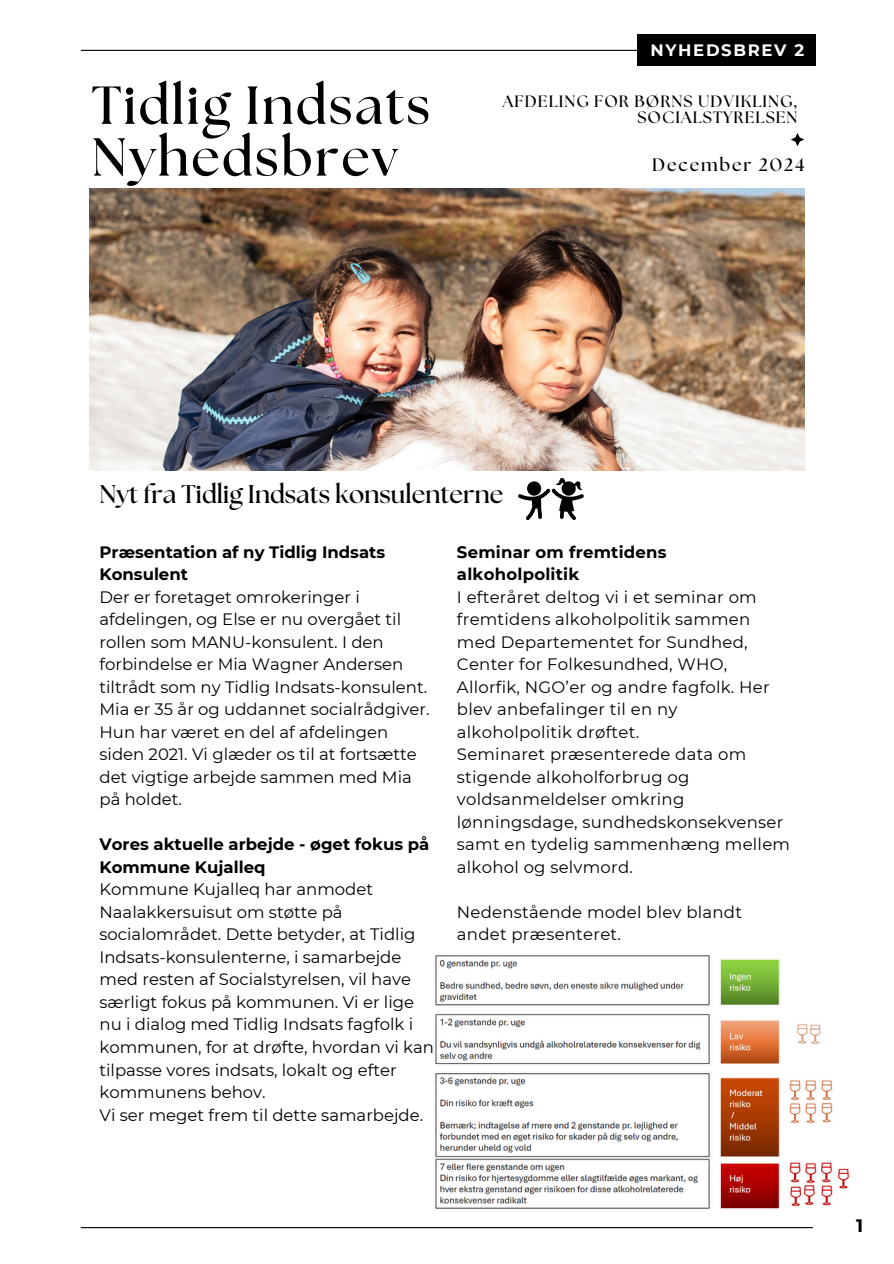
<style>
.page{position:relative;width:894px;height:1264px;background:#fff}
.page>*{position:absolute;margin:0;border:0;box-sizing:border-box;transform-origin:0 0}
.t1{font:700 53.4px/51.8px "The Seasons";letter-spacing:.04em;color:#000}
.t2{font:700 25.5px "The Seasons";color:#000}
.t3{font:700 18px "The Seasons";letter-spacing:.1em;color:#000}
.t4{font:700 18px "Montserrat";color:#000}
.t5{font:16.5px/22.5px "Montserrat";color:#000}
.t6{font:700 16.5px/22.5px "Montserrat";color:#000}
.t7{font:700 16.5px/16.8px "The Seasons";letter-spacing:.065em;color:#000;text-align:right}
.t8{font:700 16.5px "Montserrat";letter-spacing:.1em;color:#fff}
</style>
<div class="page">
<hr style="left:81px;top:50px;width:731px;height:1px;background:#000">
<hr style="left:81px;top:1226px;width:731px;height:2px;background:#000">
<svg style="left:791px;top:133px;width:13px;height:13px"></svg>
<img style="left:89px;top:188px;width:715px;height:283px">
<svg style="left:518px;top:478px;width:66px;height:42px"></svg>
<img style="left:435px;top:955px;width:414px;height:254px">
<div style="left:637px;top:35px;width:178px;height:31px;background:#000"></div>
<p class="t1" style="left:91px;top:82px;width:340px">Tidlig Indsats<br>Nyhedsbrev</p>
<p class="t8" style="left:650px;top:40px;width:155px">NYHEDSBREV 2</p>
<p class="t7" style="left:502px;top:93px;width:296px">AFDELING FOR BØRNS UDVIKLING,<br>SOCIALSTYRELSEN</p>
<p class="t3" style="left:652px;top:157px;width:153px">December 2024</p>
<h2 class="t2" style="left:99px;top:482px;width:405px">Nyt fra Tidlig Indsats konsulenterne</h2>
<p class="t6" style="left:99px;top:540px;width:287px">Præsentation af ny Tidlig Indsats<br>Konsulent</p>
<h1 class="t5" style="left:99px;top:585px;width:329px">Der er foretaget omrokeringer i afdelingen, og Else er nu overgået til rollen som MANU-konsulent. I den forbindelse er Mia Wagner Andersen tiltrådt som ny Tidlig Indsats-konsulent.</h1>
<h2 class="t5" style="left:99px;top:698px;width:331px">Mia er 35 år og uddannet socialrådgiver.<br>Hun har været en del af afdelingen siden 2021. Vi glæder os til at fortsætte det vigtige arbejde sammen med Mia på holdet.</h2>
<p class="t6" style="left:99px;top:833px;width:331px">Vores aktuelle arbejde - øget fokus på<br>Kommune Kujalleq</p>
<p class="t5" style="left:99px;top:878px;width:336px">Kommune Kujalleq har anmodet Naalakkersuisut om støtte på socialområdet. Dette betyder, at Tidlig Indsats-konsulenterne, i samarbejde med resten af Socialstyrelsen, vil have særligt fokus på kommunen. Vi er lige nu i dialog med Tidlig Indsats fagfolk i kommunen, for at drøfte, hvordan vi kan tilpasse vores indsats, lokalt og efter kommunens behov.</p>
<p class="t5" style="left:99px;top:1103px;width:325px">Vi ser meget frem til dette samarbejde.</p>
<p class="t6" style="left:457px;top:540px;width:211px">Seminar om fremtidens alkoholpolitik</p>
<p class="t5" style="left:457px;top:585px;width:314px">I efteråret deltog vi i et seminar om fremtidens alkoholpolitik sammen med Departementet for Sundhed,<br>Center for Folkesundhed, WHO,<br>Allorfik, NGO’er og andre fagfolk. Her blev anbefalinger til en ny alkoholpolitik drøftet.</p>
<p class="t5" style="left:457px;top:743px;width:334px">Seminaret præsenterede data om stigende alkoholforbrug og voldsanmeldelser omkring lønningsdage, sundhedskonsekvenser samt en tydelig sammenhæng mellem alkohol og selvmord.</p>
<p class="t5" style="left:457px;top:900px;width:286px">Nedenstående model blev blandt andet præsenteret.</p>
<p class="t4" style="left:856px;top:1214px;width:9px">1</p>
</div>
